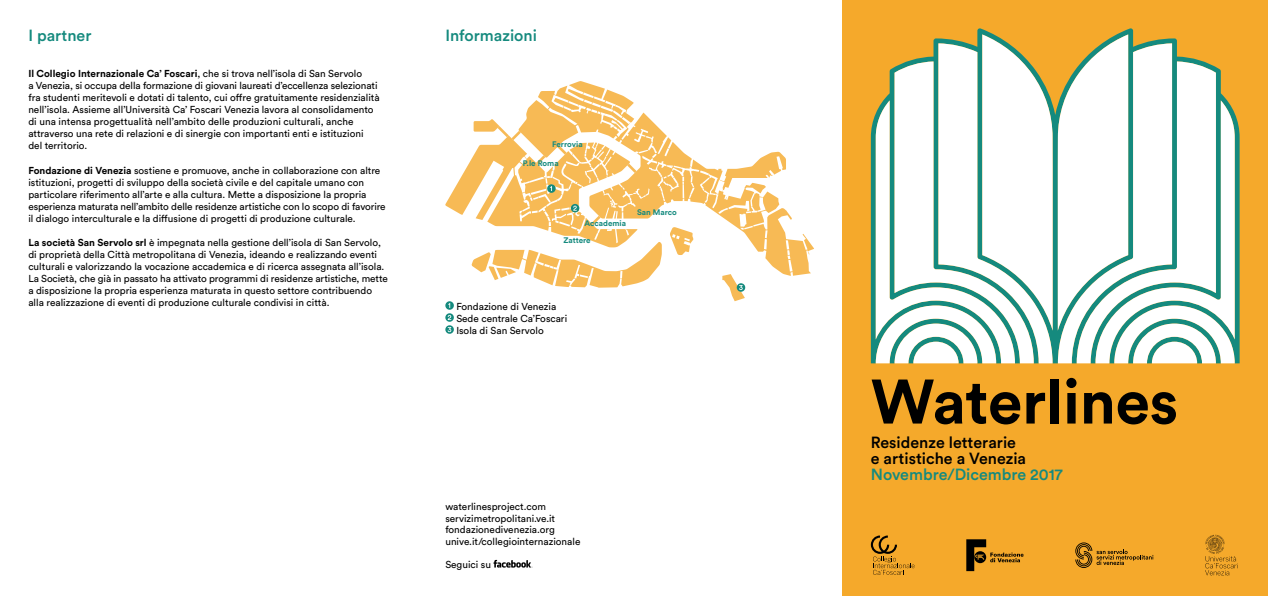
<style>
.page{position:relative;width:1268px;height:596px;background:#fff}
.page>*{position:absolute;margin:0;border:0;box-sizing:border-box;transform-origin:0 0}
.t1{font:700 62px "Circular Std";letter-spacing:-.005em;color:#000}
.t2{font:500 16px "Circular Std";color:#158a7e}
.t3{font:500 16px/16px "Circular Std";color:#000}
.t4{font:10px/12px "Circular Std";color:#000}
.t5{font:700 8px "Circular Std";color:#158a7e}
.s1{font-weight:700}
</style>
<div class="page">
<div style="left:842px;top:0;width:425px;height:595px;background:#f5a92b"></div>
<svg style="left:493px;top:559px;width:39px;height:8px"></svg>
<svg style="left:445px;top:81px;width:369px;height:206px"></svg>
<svg style="left:870px;top:535px;width:44px;height:39px"></svg>
<svg style="left:445px;top:301px;width:9px;height:8px"></svg>
<svg style="left:445px;top:313px;width:9px;height:8px"></svg>
<svg style="left:447px;top:315px;width:4px;height:5px"></svg>
<svg style="left:445px;top:325px;width:9px;height:8px"></svg>
<svg style="left:447px;top:327px;width:4px;height:5px"></svg>
<svg style="left:1205px;top:534px;width:32px;height:41px"></svg>
<svg style="left:1075px;top:542px;width:78px;height:25px"></svg>
<svg style="left:966px;top:539px;width:57px;height:31px"></svg>
<svg style="left:870px;top:28px;width:369px;height:335px"></svg>
<svg style="left:871px;top:43px;width:18px;height:320px;fill:#fff"></svg>
<svg style="left:1220px;top:43px;width:17px;height:320px;fill:#fff"></svg>
<svg style="left:889px;top:34px;width:331px;height:329px;background:#dae7dc"></svg>
<svg style="left:547px;top:184px;width:8px;height:9px"></svg>
<svg style="left:570px;top:204px;width:9px;height:8px"></svg>
<svg style="left:573px;top:205px;width:3px;height:5px"></svg>
<svg style="left:722px;top:274px;width:22px;height:27px"></svg>
<h2 class="t2" style="left:28px;top:26px;width:65px">I partner</h2>
<p class="t4" style="left:28px;top:68px;width:353px"><span class="s1">Il Collegio Internazionale Ca’ Foscari</span>, che si trova nell’isola di San Servolo<br>a Venezia, si occupa della formazione di giovani laureati d’eccellenza selezionati fra studenti meritevoli e dotati di talento, cui offre gratuitamente residenzialità nell’isola. Assieme all’Università Ca’ Foscari Venezia lavora al consolidamento di una intensa progettualità nell’ambito delle produzioni culturali, anche attraverso una rete di relazioni e di sinergie con importanti enti e istituzioni del territorio.</p>
<p class="t4" style="left:28px;top:164px;width:359px"><span class="s1">Fondazione di Venezia</span> sostiene e promuove, anche in collaborazione con altre istituzioni, progetti di sviluppo della società civile e del capitale umano con particolare riferimento all’arte e alla cultura. Mette a disposizione la propria esperienza maturata nell’ambito delle residenze artistiche con lo scopo di favorire il dialogo interculturale e la diffusione di progetti di produzione culturale.</p>
<p class="t4" style="left:28px;top:236px;width:361px"><span class="s1">La società San Servolo srl</span> è impegnata nella gestione dell’isola di San Servolo, di proprietà della Città metropolitana di Venezia, ideando e realizzando eventi culturali e valorizzando la vocazione accademica e di ricerca assegnata all’isola.<br>La Società, che già in passato ha attivato programmi di residenze artistiche, mette a disposizione la propria esperienza maturata in questo settore contribuendo alla realizzazione di eventi di produzione culturale condivisi in città.</p>
<h2 class="t2" style="left:445px;top:26px;width:93px">Informazioni</h2>
<p class="t5" style="left:552px;top:139px;width:32px">Ferrovia</p>
<p class="t5" style="left:523px;top:158px;width:37px">P.le Roma</p>
<p class="t5" style="left:584px;top:218px;width:43px">Accademia</p>
<p class="t5" style="left:563px;top:234px;width:29px">Zattere</p>
<p class="t5" style="left:637px;top:207px;width:41px">San Marco</p>
<p class="t4" style="left:456px;top:300px;width:112px">Fondazione di Venezia<br>Sede centrale Ca’Foscari<br>Isola di San Servolo</p>
<p class="t4" style="left:445px;top:500px;width:136px;line-height:11.5px">waterlinesproject.com servizimetropolitani.ve.it fondazionedivenezia.org unive.it/collegiointernazionale</p>
<p class="t4" style="left:445px;top:557px;width:47px">Seguici su</p>
<h1 class="t1" style="left:870px;top:361px;width:309px">Waterlines</h1>
<h2 class="t3" style="left:870px;top:434px;width:157px">Residenze letterarie e artistiche a Venezia</h2>
<h2 class="t2" style="left:870px;top:464px;width:193px">Novembre/Dicembre 2017</h2>
</div>
